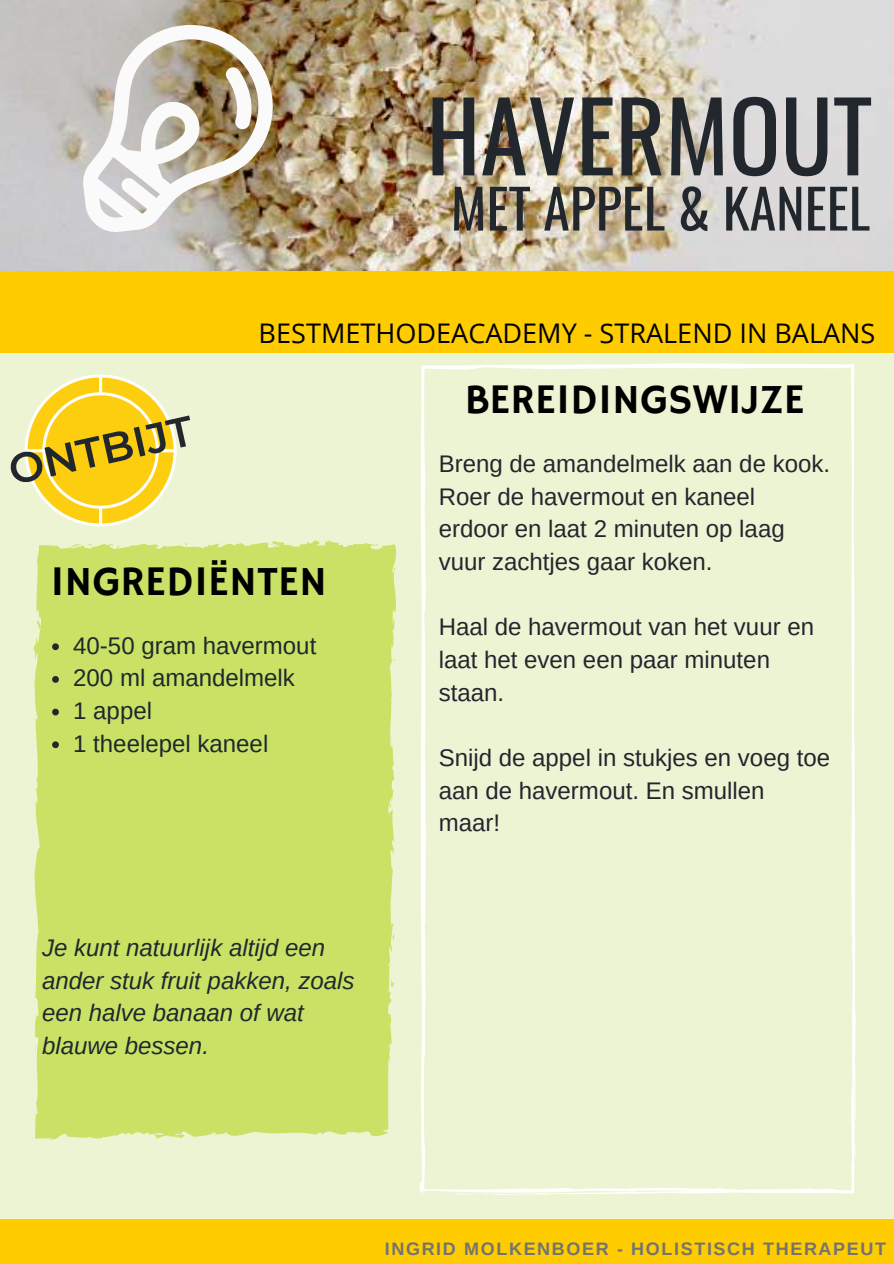
<style>
.page{position:relative;width:894px;height:1264px;background:#fff}
.page>*{position:absolute;margin:0;border:0;box-sizing:border-box;transform-origin:0 0}
.t1{font:96.15px "Oswald";color:#21272d}
.t2{font:54px "Oswald";color:#21272d}
.t3{font:42px "Hammersmith One";color:#000}
.t4{font:600 42px "Montserrat";color:#21272d}
.t5{font:27px "Open Sans";color:#000}
.t6{font:24px/32.7px "Arimo";color:#21272d}
.t7{font:italic 24px/32.7px "Arimo";color:#21272d}
.t8{font:700 18px "Arimo";letter-spacing:.09em;color:#737373}
</style>
<div class="page">
<div style="left:0;top:270px;width:893px;height:131px;background:#fc0"></div>
<div style="left:0;top:353px;width:893px;height:896px;background:#edf4d3"></div>
<div style="left:0;top:1219px;width:893px;height:44px;background:#fc0"></div>
<div style="left:33px;top:540px;width:363px;height:599px;background:#c9e265"></div>
<svg style="left:419px;top:363px;width:436px;height:832px"></svg>
<img style="left:0;top:0;width:893px;height:271px">
<svg style="left:25px;top:374px;width:152px;height:152px"></svg>
<svg style="left:52px;top:643px;width:7px;height:7px"></svg>
<svg style="left:52px;top:676px;width:7px;height:6px"></svg>
<svg style="left:52px;top:708px;width:7px;height:7px"></svg>
<svg style="left:52px;top:741px;width:7px;height:7px"></svg>
<svg style="left:21px;top:15px;width:262px;height:223px"></svg>
<h1 class="t1" style="left:426px;top:51px;width:447px">HAVERMOUT</h1>
<h2 class="t2" style="left:450px;top:160px;width:421px">MET APPEL &amp; KANEEL</h2>
<p class="t5" style="left:258px;top:314px;width:618px">BESTMETHODEACADEMY - STRALEND IN BALANS</p>
<h3 class="t4" style="left:3px;top:442px;width:189px;rotate:-13deg">ONTBIJT</h3>
<h3 class="t3" style="left:50px;top:557px;width:278px">INGREDIËNTEN</h3>
<p class="t6" style="left:73px;top:629px;width:244px">40-50 gram havermout<br>200 ml amandelmelk<br>1 appel<br>1 theelepel kaneel</p>
<p class="t7" style="left:42px;top:931px;width:314px">Je kunt natuurlijk altijd een ander stuk fruit pakken, zoals een halve banaan of wat blauwe bessen.</p>
<h3 class="t3" style="left:465px;top:375px;width:341px">BEREIDINGSWIJZE</h3>
<p class="t6" style="left:438px;top:447px;width:393px">Breng de amandelmelk aan de kook.<br>Roer de havermout en kaneel erdoor en laat 2 minuten op laag vuur zachtjes gaar koken.</p>
<p class="t6" style="left:438px;top:610px;width:377px">Haal de havermout van het vuur en laat het even een paar minuten staan.</p>
<p class="t6" style="left:438px;top:741px;width:393px">Snijd de appel in stukjes en voeg toe aan de havermout. En smullen maar!</p>
<p class="t8" style="left:385px;top:1236px;width:502px">INGRID MOLKENBOER - HOLISTISCH THERAPEUT</p>
</div>
